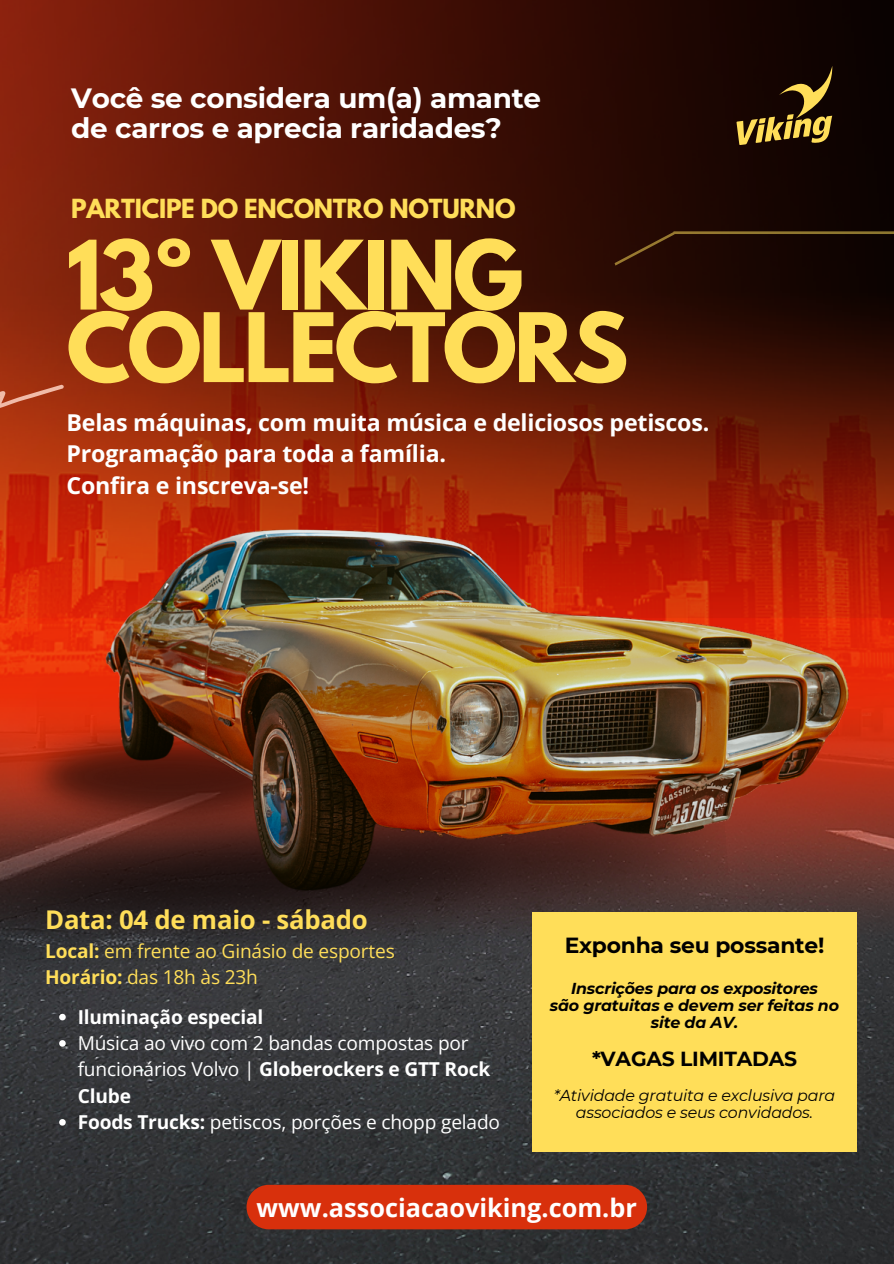
<style>
.page{position:relative;width:894px;height:1264px;background:#fff}
.page>*{position:absolute;margin:0;border:0;box-sizing:border-box;transform-origin:0 0}
.t1{font:700 84.75px/72.4px "League Spartan";letter-spacing:-.035em;color:#ffde59}
.t2{font:700 27.9px/30.3px "Montserrat";letter-spacing:-.01em;color:#fff}
.t3{font:700 25.8px "Open Sans";letter-spacing:-.01em;color:#ffde59}
.t4{font:700 25.35px "Open Sans";color:#fff}
.t5{font:700 23.25px/31.5px "Open Sans";letter-spacing:-.01em;color:#fff}
.t6{font:700 23.25px "League Spartan";letter-spacing:-.01em;color:#ffde59}
.t7{font:700 21.75px "Montserrat";letter-spacing:-.01em;color:#000}
.t8{font:700 20.4px "Montserrat";letter-spacing:-.01em;color:#000}
.t9{font:19.2px/26.2px "Open Sans";letter-spacing:-.01em;color:#fff}
.t10{font:19.2px/26.2px "Open Sans";letter-spacing:-.01em;color:#ffde59}
.t11{font:700 19.2px "Open Sans";letter-spacing:-.01em;color:#fff}
.t12{font:italic 700 15.9px "Montserrat";letter-spacing:-.01em;color:#000}
.t13{font:italic 15.9px/16.8px "Montserrat";letter-spacing:-.01em;color:#000;text-align:center}
.s1{font-weight:700}
</style>
<div class="page">
<img style="left:0;top:0;width:893px;height:1263px">
<svg style="left:614px;top:231px;width:279px;height:34px;background:#220f05"></svg>
<svg style="left:0;top:381px;width:31px;height:57px;background:#b2411e"></svg>
<img style="left:0;top:729px;width:532px;height:290px">
<img style="left:18px;top:714px;width:13px;height:124px">
<svg style="left:736px;top:66px;width:96px;height:79px;background:#4f3a17"></svg>
<div style="left:532px;top:960px;width:324px;height:191px;background:#ffde59"></div>
<img style="left:31px;top:379px;width:862px;height:581px">
<svg style="left:59px;top:1013px;width:7px;height:7px"></svg>
<svg style="left:59px;top:1040px;width:7px;height:6px"></svg>
<svg style="left:59px;top:1119px;width:7px;height:6px"></svg>
<div style="left:246px;top:1184px;width:401px;height:45px;background:#d8300c;border-radius:22px"></div>
<h6 class="t2" style="left:71px;top:83px;width:471px">Você se considera um(a) amante de carros e aprecia raridades?</h6>
<p class="t6" style="left:71px;top:197px;width:445px">PARTICIPE DO ENCONTRO NOTURNO</p>
<h1 class="t1" style="left:67px;top:250px;width:563px">13º VIKING<br>COLLECTORS</h1>
<p class="t5" style="left:67px;top:406px;width:644px">Belas máquinas, com muita música e deliciosos petiscos.<br>Programação para toda a família.<br>Confira e inscreva-se!</p>
<p class="t3" style="left:45px;top:901px;width:324px">Data: 04 de maio - sábado</p>
<p class="t10" style="left:45px;top:937px;width:351px"><span class="s1">Local:</span> em frente ao Ginásio de esportes<br><span class="s1">Horário:</span> das 18h às 23h</p>
<p class="t11" style="left:78px;top:1003px;width:187px">Iluminação especial</p>
<p class="t9" style="left:78px;top:1029px;width:414px">Música ao vivo com 2 bandas compostas por funcionários Volvo | <span class="s1">Globerockers e GTT Rock<br>Clube</span></p>
<h4 class="t9" style="left:78px;top:1108px;width:423px"><span class="s1">Foods Trucks:</span> petiscos, porções e chopp gelado</h4>
<h3 class="t7" style="left:564px;top:931px;width:261px">Exponha seu possante!</h3>
<p class="t12" style="left:571px;top:978px;width:248px">Inscrições para os expositores</p>
<p class="t12" style="left:550px;top:995px;width:290px">são gratuitas e devem ser feitas no</p>
<h4 class="t12" style="left:650px;top:1012px;width:89px">site da AV.</h4>
<p class="t8" style="left:592px;top:1046px;width:206px">*VAGAS LIMITADAS</p>
<p class="t13" style="left:553px;top:1087px;width:283px">*Atividade gratuita e exclusiva para associados e seus convidados.</p>
<p class="t4" style="left:256px;top:1189px;width:382px">www.associacaoviking.com.br</p>
</div>
